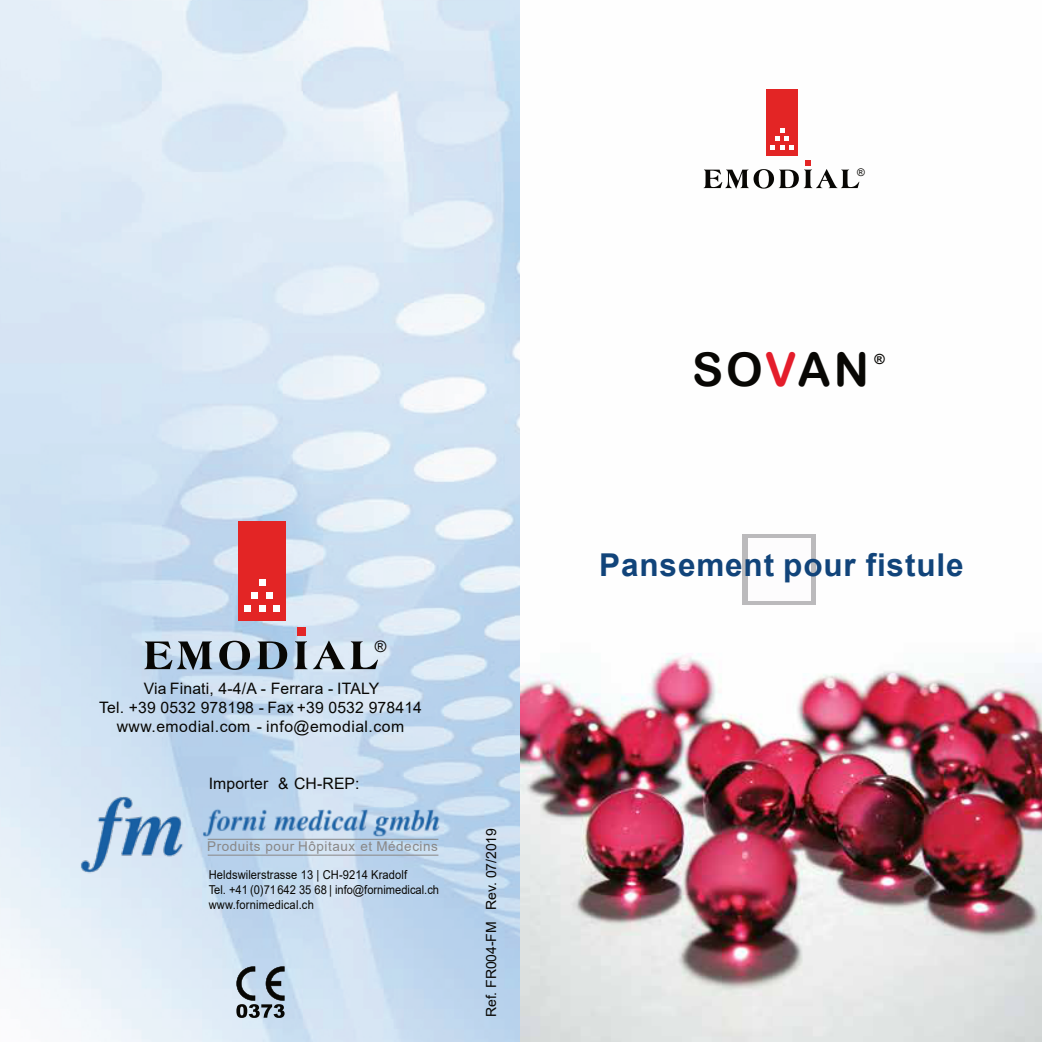
<style>
.page{position:relative;width:1042px;height:1042px;background:#fff}
.page>*{position:absolute;margin:0;border:0;box-sizing:border-box;transform-origin:0 0}
.t1{font:46.38px "Arial Rounded MT Bold";letter-spacing:.05em;color:#080704}
.t2{font:700 31.5px "Arial";letter-spacing:.025em;color:#11447a}
.t3{font:15.75px/18.9px "Arial";letter-spacing:.01em;color:#080704;text-align:center}
.t4{font:14px "Arial";letter-spacing:-.005em;color:#080704}
.t5{font:14px "Arial Rounded MT Bold";color:#080704}
.t6{font:13.47px "Arial";letter-spacing:.04em;color:#898786}
.t7{font:12.25px/14.7px "Arial";letter-spacing:.01em;color:#080704;scale:.91 1}
.t8{font:10.5px "Arial";color:#080704}
.s1{color:#e41d2b}
</style>
<div class="page">
<img style="left:0;top:0;width:521px;height:1042px">
<div style="left:238px;top:521px;width:48px;height:99px;background:#e32525"></div>
<div style="left:244px;top:605px;width:7px;height:6px;background:#fff"></div>
<div style="left:273px;top:605px;width:7px;height:6px;background:#fff"></div>
<div style="left:259px;top:605px;width:7px;height:6px;background:#fff"></div>
<div style="left:266px;top:592px;width:7px;height:6px;background:#fff"></div>
<svg style="left:252px;top:592px;width:6px;height:6px"></svg>
<div style="left:259px;top:579px;width:7px;height:6px;background:#fff"></div>
<svg style="left:144px;top:641px;width:68px;height:29px;background:#77838d"></svg>
<svg style="left:219px;top:641px;width:31px;height:29px"></svg>
<svg style="left:257px;top:641px;width:30px;height:28px"></svg>
<svg style="left:294px;top:641px;width:13px;height:28px"></svg>
<svg style="left:313px;top:641px;width:65px;height:28px;background:#9fa9b1"></svg>
<div style="left:297px;top:627px;width:8px;height:9px;background:#e32525"></div>
<img style="left:521px;top:155px;width:521px;height:887px">
<div style="left:742px;top:534px;width:74px;height:70px;background:#bbbabc"></div>
<div style="left:748px;top:538px;width:62px;height:62px;background:#fdfcfd"></div>
<div style="left:766px;top:89px;width:32px;height:66px;background:#e32525"></div>
<svg style="left:770px;top:128px;width:24px;height:22px"></svg>
<svg style="left:703px;top:160px;width:156px;height:29px"></svg>
<svg style="left:236px;top:966px;width:49px;height:52px;background:#84909c"></svg>
<img style="left:203px;top:808px;width:237px;height:29px">
<img style="left:76px;top:792px;width:114px;height:85px">
<hr style="left:208px;top:839px;width:230px;height:1px;background:#898786">
<hr style="left:208px;top:855px;width:230px;height:1px;background:#898786">
<p class="t3" style="left:375px;top:638px;width:13px">®</p>
<p class="t3" style="left:99px;top:681px;width:324px">Via Finati, 4-4/A - Ferrara - ITALY<br>Tel. +39 0532 978198 - Fax +39 0532 978414 www.emodial.com - info@emodial.com</p>
<p class="t3" style="left:209px;top:775px;width:152px">Importer &amp; CH-REP:</p>
<p class="t6" style="left:207px;top:841px;width:232px">Produits pour Hôpitaux et Médecins</p>
<p class="t7" style="left:209px;top:869px;width:255px">Heldswilerstrasse 13 | CH-9214 Kradolf<br>Tel. +41 (0)71642 35 68 | info@fornimedical.ch www.fornimedical.ch</p>
<p class="t4" style="left:486px;top:1017px;width:190px;rotate:-90deg">Ref. FR004-FM Rev. 07/2019</p>
<p class="t8" style="left:857px;top:169px;width:9px">®</p>
<h1 class="t1" style="left:692px;top:352px;width:178px">SO<span class="s1">V</span>AN</h1>
<p class="t5" style="left:874px;top:354px;width:12px">®</p>
<h2 class="t2" style="left:599px;top:553px;width:366px">Pansement pour fistule</h2>
</div>
